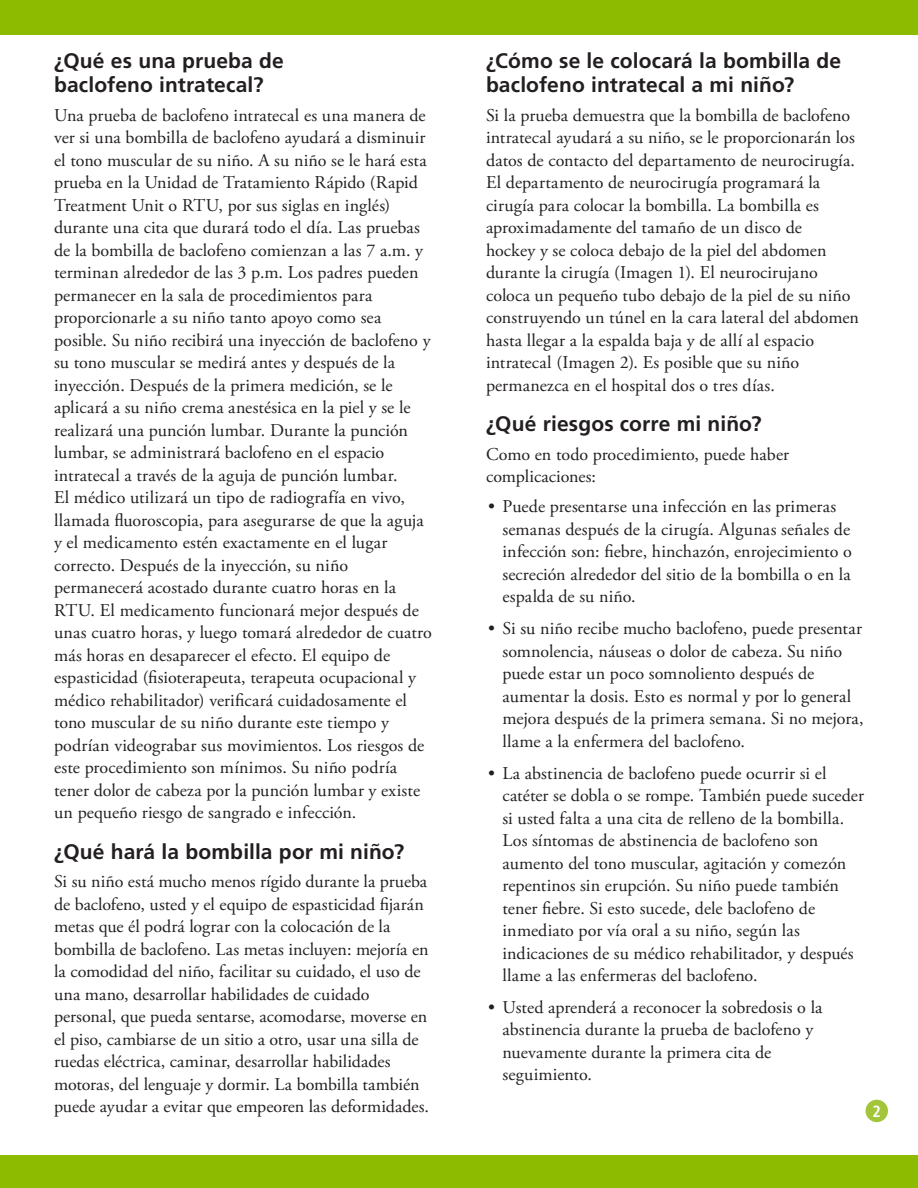
<style>
.page{position:relative;width:918px;height:1188px;background:#fff}
.page>*{position:absolute;margin:0;border:0;box-sizing:border-box;transform-origin:0 0}
.Level_1__h2{font:700 21px/24px "Frutiger LT Std";letter-spacing:.005em;color:#231f20}
.Main__p{font:18px/22.5px "Adobe Garamond Pro";letter-spacing:.005em;color:#231f20}
.Page_number{font:700 condensed 16.2px "Frutiger LT Std";color:#fff}
</style>
<div class="page">
<div style="left:0;top:0;width:918px;height:35px;background:#8dbb00"></div>
<div style="left:866px;top:1100px;width:22px;height:22px;background:#a2c53a;border-radius:50%"></div>
<div style="left:0;top:1156px;width:918px;height:32px;background:#8dbb00"></div>
<p class="Level_1__h2" style="left:54px;top:49px;width:231px">¿Qué es una prueba de baclofeno intratecal?</p>
<p class="Main__p" style="left:54px;top:104px;width:379px">Una prueba de baclofeno intratecal es una manera de ver si una bombilla de baclofeno ayudará a disminuir el tono muscular de su niño. A su niño se le hará esta prueba en la Unidad de Tratamiento Rápido (Rapid Treatment Unit o RTU, por sus siglas en inglés) durante una cita que durará todo el día. Las pruebas de la bombilla de baclofeno comienzan a las 7 a.m. y terminan alrededor de las 3 p.m. Los padres pueden permanecer en la sala de procedimientos para proporcionarle a su niño tanto apoyo como sea posible. Su niño recibirá una inyección de baclofeno y su tono muscular se medirá antes y después de la inyección. Después de la primera medición, se le aplicará a su niño crema anestésica en la piel y se le realizará una punción lumbar. Durante la punción lumbar, se administrará baclofeno en el espacio intratecal a través de la aguja de punción lumbar.<br>El médico utilizará un tipo de radiografía en vivo, llamada fluoroscopia, para asegurarse de que la aguja y el medicamento estén exactamente en el lugar correcto. Después de la inyección, su niño permanecerá acostado durante cuatro horas en la RTU. El medicamento funcionará mejor después de unas cuatro horas, y luego tomará alrededor de cuatro más horas en desaparecer el efecto. El equipo de espasticidad (fisioterapeuta, terapeuta ocupacional y médico rehabilitador) verificará cuidadosamente el tono muscular de su niño durante este tiempo y podrían videograbar sus movimientos. Los riesgos de este procedimiento son mínimos. Su niño podría tener dolor de cabeza por la punción lumbar y existe un pequeño riesgo de sangrado e infección.</p>
<p class="Level_1__h2" style="left:54px;top:840px;width:352px">¿Qué hará la bombilla por mi niño?</p>
<p class="Main__p" style="left:54px;top:871px;width:377px">Si su niño está mucho menos rígido durante la prueba de baclofeno, usted y el equipo de espasticidad fijarán metas que él podrá lograr con la colocación de la bombilla de baclofeno. Las metas incluyen: mejoría en la comodidad del niño, facilitar su cuidado, el uso de una mano, desarrollar habilidades de cuidado personal, que pueda sentarse, acomodarse, moverse en el piso, cambiarse de un sitio a otro, usar una silla de ruedas eléctrica, caminar, desarrollar habilidades motoras, del lenguaje y dormir. La bombilla también puede ayudar a evitar que empeoren las deformidades.</p>
<p class="Level_1__h2" style="left:486px;top:49px;width:357px">¿Cómo se le colocará la bombilla de baclofeno intratecal a mi niño?</p>
<p class="Main__p" style="left:486px;top:104px;width:374px">Si la prueba demuestra que la bombilla de baclofeno intratecal ayudará a su niño, se le proporcionarán los datos de contacto del departamento de neurocirugía.<br>El departamento de neurocirugía programará la cirugía para colocar la bombilla. La bombilla es aproximadamente del tamaño de un disco de<br>hockey y se coloca debajo de la piel del abdomen durante la cirugía (Imagen 1). El neurocirujano coloca un pequeño tubo debajo de la piel de su niño construyendo un túnel en la cara lateral del abdomen hasta llegar a la espalda baja y de allí al espacio intratecal (Imagen 2). Es posible que su niño permanezca en el hospital dos o tres días.</p>
<p class="Level_1__h2" style="left:486px;top:412px;width:277px">¿Qué riesgos corre mi niño?</p>
<p class="Main__p" style="left:486px;top:443px;width:305px">Como en todo procedimiento, puede haber complicaciones:</p>
<p class="Main__p" style="left:502px;top:496px;width:351px;text-indent:-14px">• Puede presentarse una infección en las primeras semanas después de la cirugía. Algunas señales de infección son: fiebre, hinchazón, enrojecimiento o secreción alrededor del sitio de la bombilla o en la espalda de su niño.</p>
<p class="Main__p" style="left:502px;top:618px;width:363px;text-indent:-14px">• Si su niño recibe mucho baclofeno, puede presentar somnolencia, náuseas o dolor de cabeza. Su niño puede estar un poco somnoliento después de aumentar la dosis. Esto es normal y por lo general mejora después de la primera semana. Si no mejora, llame a la enfermera del baclofeno.</p>
<p class="Main__p" style="left:502px;top:762px;width:363px;text-indent:-14px">• La abstinencia de baclofeno puede ocurrir si el catéter se dobla o se rompe. También puede suceder si usted falta a una cita de relleno de la bombilla.<br>Los síntomas de abstinencia de baclofeno son aumento del tono muscular, agitación y comezón repentinos sin erupción. Su niño puede también tener fiebre. Si esto sucede, dele baclofeno de inmediato por vía oral a su niño, según las indicaciones de su médico rehabilitador, y después llame a las enfermeras del baclofeno.</p>
<p class="Main__p" style="left:502px;top:997px;width:322px;text-indent:-14px">• Usted aprenderá a reconocer la sobredosis o la abstinencia durante la prueba de baclofeno y nuevamente durante la primera cita de seguimiento.</p>
<p class="Page_number" style="left:873px;top:1101px;width:10px">2</p>
</div>
